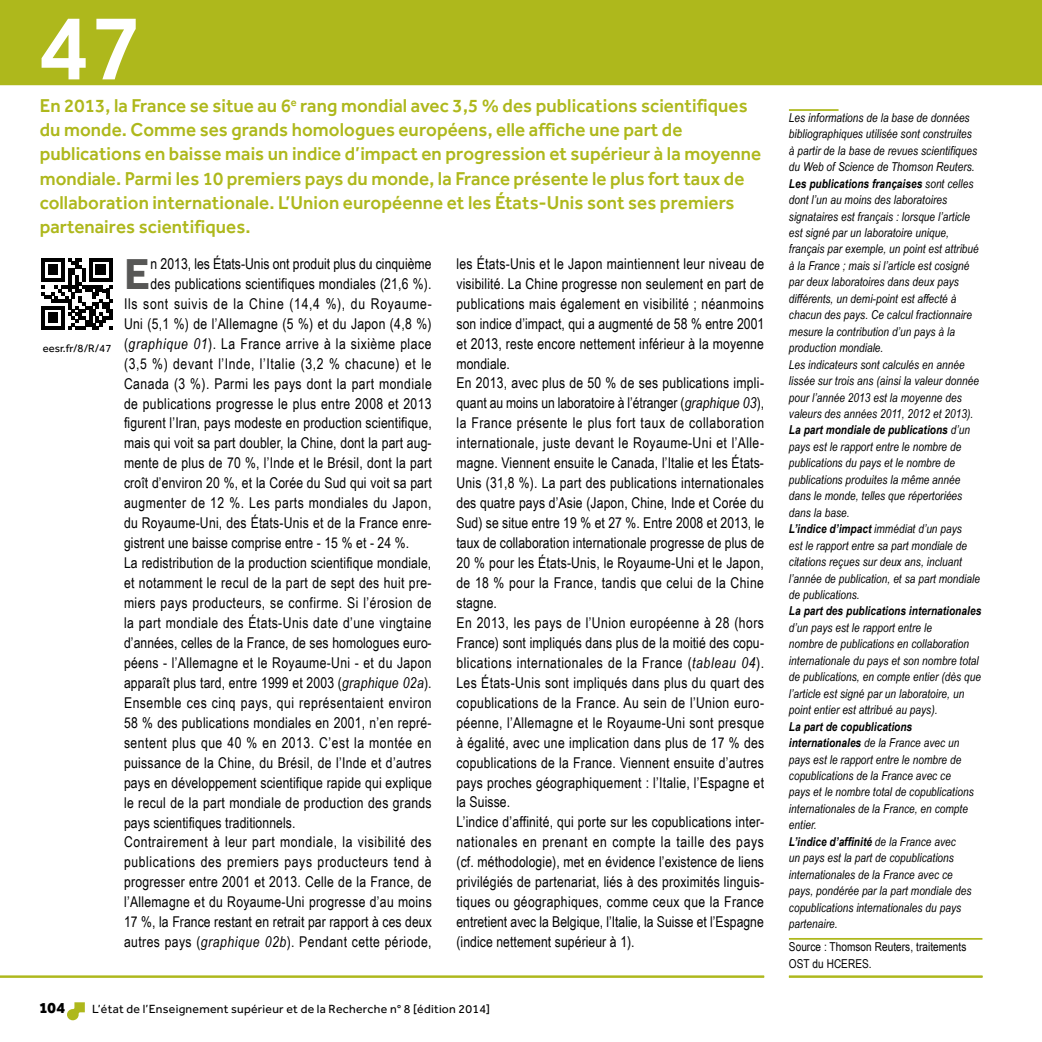
<style>
.page{position:relative;width:1042px;height:1042px;background:#fff}
.page>*{position:absolute;margin:0;border:0;box-sizing:border-box;transform-origin:0 0}
.t1{font:500 96.25px "Effra";color:#fff}
.t2{font:700 44.8px "Effra";color:#575756}
.t3{font:500 19.25px/24.2px "Effra";letter-spacing:.005em;color:#aeb81c}
.t4{font:800 15.75px "Effra";color:#000}
.t5{font:14.88px/19.9px "Arial Narrow";letter-spacing:.015em;color:#000}
.t6{font:14.88px "Arial Narrow";letter-spacing:.035em;color:#000}
.t7{font:14.88px "Arial Narrow";letter-spacing:.04em;color:#000}
.t8{font:14.88px "Arial Narrow";letter-spacing:.045em;color:#000}
.t9{font:italic 12.25px/16.4px "Arial Narrow";letter-spacing:.005em;color:#000}
.t10{font:12.25px "Effra";letter-spacing:.02em;color:#000}
.t11{font:12.25px/16.4px "Arial Narrow";letter-spacing:.005em;color:#000}
.t12{font:11.2px "Effra";color:#000}
.s1{font-style:italic}
.s2{font-weight:700}
</style>
<div class="page">
<div style="left:0;top:0;width:1042px;height:85px;background:#aeb81c"></div>
<hr style="left:789px;top:109px;width:49px;height:2px;background:#aeb81c">
<svg style="left:67px;top:1002px;width:18px;height:18px"></svg>
<hr style="left:0;top:975px;width:764px;height:2px;background:#aeb81c">
<hr style="left:789px;top:975px;width:193px;height:2px;background:#aeb81c">
<hr style="left:789px;top:938px;width:193px;height:1px;background:#aeb81c">
<svg style="left:41px;top:258px;width:72px;height:72px"></svg>
<p class="t1" style="left:38px;top:-10px;width:106px">47</p>
<p class="t3" style="left:40px;top:93px;width:723px">En 2013, la France se situe au 6<sup>e</sup> rang mondial avec 3,5 % des publications scientifiques du monde. Comme ses grands homologues européens, elle affiche une part de publications en baisse mais un indice d’impact en progression et supérieur à la moyenne mondiale. Parmi les 10 premiers pays du monde, la France présente le plus fort taux de collaboration internationale. L’Union européenne et les États-Unis sont ses premiers partenaires scientifiques.</p>
<p class="t12" style="left:43px;top:342px;width:70px">eesr.fr/8/R/47</p>
<p class="t2" style="left:124px;top:246px;width:27px">E</p>
<p class="t5" style="left:151px;top:253px;width:282px">n 2013, les États-Unis ont produit plus du cinquième</p>
<p class="t5" style="left:151px;top:273px;width:282px">des publications scientifiques mondiales (21,6 %).</p>
<p class="t8" style="left:124px;top:293px;width:309px">Ils sont suivis de la Chine (14,4 %), du Royaume-</p>
<p class="t5" style="left:124px;top:313px;width:309px">Uni (5,1 %) de l’Allemagne (5 %) et du Japon (4,8 %)</p>
<p class="t6" style="left:124px;top:332px;width:309px">(<span class="s1">graphique 01</span>). La France arrive à la sixième place</p>
<p class="t7" style="left:124px;top:352px;width:309px">(3,5 %) devant l’Inde, l’Italie (3,2 % chacune) et le</p>
<p class="t5" style="left:124px;top:373px;width:309px">Canada (3 %). Parmi les pays dont la part mondiale</p>
<p class="t5" style="left:124px;top:393px;width:309px">de publications progresse le plus entre 2008 et 2013</p>
<p class="t5" style="left:124px;top:413px;width:309px">figurent l’Iran, pays modeste en production scientifique,</p>
<p class="t5" style="left:124px;top:433px;width:309px">mais qui voit sa part doubler, la Chine, dont la part aug-</p>
<p class="t5" style="left:124px;top:452px;width:309px">mente de plus de 70 %, l’Inde et le Brésil, dont la part</p>
<p class="t5" style="left:124px;top:472px;width:309px">croît d’environ 20 %, et la Corée du Sud qui voit sa part</p>
<p class="t5" style="left:124px;top:492px;width:309px">augmenter de 12 %. Les parts mondiales du Japon,</p>
<p class="t5" style="left:124px;top:512px;width:309px">du Royaume-Uni, des États-Unis et de la France enre-</p>
<p class="t5" style="left:124px;top:532px;width:287px">gistrent une baisse comprise entre - 15 % et - 24 %.</p>
<p class="t5" style="left:124px;top:552px;width:309px">La redistribution de la production scientifique mondiale,</p>
<p class="t5" style="left:124px;top:572px;width:309px">et notamment le recul de la part de sept des huit pre-</p>
<p class="t5" style="left:124px;top:592px;width:309px">miers pays producteurs, se confirme. Si l’érosion de</p>
<p class="t5" style="left:124px;top:612px;width:309px">la part mondiale des États-Unis date d’une vingtaine</p>
<p class="t5" style="left:124px;top:632px;width:309px">d’années, celles de la France, de ses homologues euro-</p>
<p class="t5" style="left:124px;top:652px;width:309px">péens - l’Allemagne et le Royaume-Uni - et du Japon</p>
<p class="t5" style="left:124px;top:672px;width:309px">apparaît plus tard, entre 1999 et 2003 (<span class="s1">graphique 02a</span>).</p>
<p class="t6" style="left:124px;top:691px;width:309px">Ensemble ces cinq pays, qui représentaient environ</p>
<p class="t5" style="left:124px;top:712px;width:309px">58 % des publications mondiales en 2001, n’en repré-</p>
<p class="t6" style="left:124px;top:731px;width:309px">sentent plus que 40 % en 2013. C’est la montée en</p>
<p class="t5" style="left:124px;top:752px;width:309px">puissance de la Chine, du Brésil, de l’Inde et d’autres</p>
<p class="t5" style="left:124px;top:772px;width:309px">pays en développement scientifique rapide qui explique</p>
<p class="t5" style="left:124px;top:792px;width:309px">le recul de la part mondiale de production des grands</p>
<p class="t5" style="left:124px;top:812px;width:173px">pays scientifiques traditionnels.</p>
<p class="t6" style="left:124px;top:831px;width:309px">Contrairement à leur part mondiale, la visibilité des</p>
<p class="t7" style="left:124px;top:851px;width:309px">publications des premiers pays producteurs tend à</p>
<p class="t5" style="left:124px;top:871px;width:309px">progresser entre 2001 et 2013. Celle de la France, de</p>
<p class="t5" style="left:124px;top:891px;width:309px">l’Allemagne et du Royaume-Uni progresse d’au moins</p>
<p class="t5" style="left:124px;top:911px;width:309px">17 %, la France restant en retrait par rapport à ces deux</p>
<p class="t5" style="left:124px;top:931px;width:309px">autres pays (<span class="s1">graphique 02b</span>). Pendant cette période,</p>
<p class="t5" style="left:456px;top:253px;width:309px">les États-Unis et le Japon maintiennent leur niveau de visibilité. La Chine progresse non seulement en part de publications mais également en visibilité ; néanmoins son indice d’impact, qui a augmenté de 58 % entre 2001 et 2013, reste encore nettement inférieur à la moyenne mondiale.<br>En 2013, avec plus de 50 % de ses publications impli&shy;quant au moins un laboratoire à l’étranger (<span class="s1">graphique 03</span>), la France présente le plus fort taux de collaboration internationale, juste devant le Royaume-Uni et l’Alle&shy;magne. Viennent ensuite le Canada, l’Italie et les États-Unis (31,8 %). La part des publications internationales des quatre pays d’Asie (Japon, Chine, Inde et Corée du Sud) se situe entre 19 % et 27 %. Entre 2008 et 2013, le taux de collaboration internationale progresse de plus de 20 % pour les États-Unis, le Royaume-Uni et le Japon, de 18 % pour la France, tandis que celui de la Chine stagne.<br>En 2013, les pays de l’Union européenne à 28 (hors France) sont impliqués dans plus de la moitié des copu&shy;blications internationales de la France (<span class="s1">tableau 04</span>).<br>Les États-Unis sont impliqués dans plus du quart des copublications de la France. Au sein de l’Union euro&shy;péenne, l’Allemagne et le Royaume-Uni sont presque à égalité, avec une implication dans plus de 17 % des copublications de la France. Viennent ensuite d’autres pays proches géographiquement : l’Italie, l’Espagne et la Suisse.<br>L’indice d’affinité, qui porte sur les copublications inter&shy;nationales en prenant en compte la taille des pays (cf. méthodologie), met en évidence l’existence de liens privilégiés de partenariat, liés à des proximités linguis&shy;tiques ou géographiques, comme ceux que la France entretient avec la Belgique, l’Italie, la Suisse et l’Espagne (indice nettement supérieur à 1).</p>
<p class="t4" style="left:40px;top:998px;width:27px">104</p>
<p class="t10" style="left:92px;top:1001px;width:399px">L’état de l’Enseignement supérieur et de la Recherche n° 8 [édition 2014]</p>
<p class="t9" style="left:789px;top:109px;width:194px">Les informations de la base de données bibliographiques utilisée sont construites<br>à partir de la base de revues scientifiques du Web of Science de Thomson Reuters.<br><span class="s2">Les publications françaises</span> sont celles dont l’un au moins des laboratoires signataires est français : lorsque l’article est signé par un laboratoire unique, français par exemple, un point est attribué à la France ; mais si l’article est cosigné par deux laboratoires dans deux pays différents, un demi-point est affecté à chacun des pays. Ce calcul fractionnaire mesure la contribution d’un pays à la production mondiale.<br>Les indicateurs sont calculés en année lissée sur trois ans (ainsi la valeur donnée pour l’année 2013 est la moyenne des valeurs des années 2011, 2012 et 2013).<br><span class="s2">La part mondiale de publications</span> d’un pays est le rapport entre le nombre de publications du pays et le nombre de publications produites la même année dans le monde, telles que répertoriées dans la base.<br><span class="s2">L’indice d’impact</span> immédiat d’un pays<br>est le rapport entre sa part mondiale de citations reçues sur deux ans, incluant l’année de publication, et sa part mondiale de publications.<br><span class="s2">La part des publications internationales </span>d’un pays est le rapport entre le<br>nombre de publications en collaboration internationale du pays et son nombre total de publications, en compte entier (dès que l’article est signé par un laboratoire, un point entier est attribué au pays).<br><span class="s2">La part de copublications internationales</span> de la France avec un pays est le rapport entre le nombre de copublications de la France avec ce<br>pays et le nombre total de copublications internationales de la France, en compte entier.<br><span class="s2">L’indice d’affinité</span> de la France avec<br>un pays est la part de copublications internationales de la France avec ce<br>pays, pondérée par la part mondiale des copublications internationales du pays partenaire.</p>
<p class="t11" style="left:789px;top:938px;width:179px">Source : Thomson Reuters, traitements<br>OST du HCERES.</p>
</div>
